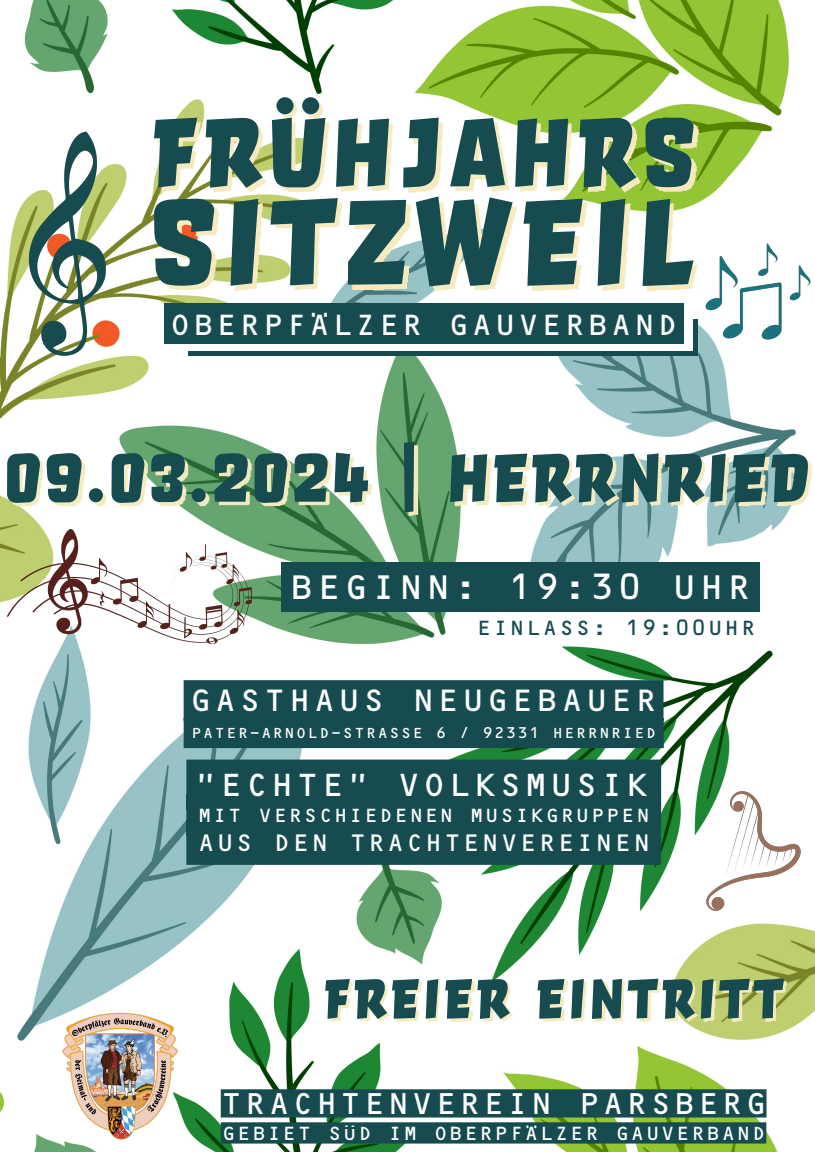
<style>
.page{position:relative;width:815px;height:1152px;background:#fff}
.page>*{position:absolute;margin:0;border:0;box-sizing:border-box;transform-origin:0 0}
.t1{font:118.4px "Orgovan Brush";letter-spacing:.055em;color:#164c4f}
.t2{font:94.8px "Orgovan Brush";letter-spacing:.055em;color:#164c4f}
.t3{font:66.4px "Orgovan Brush";letter-spacing:.03em;color:#164c4f}
.t4{font:54px "Orgovan Brush";letter-spacing:.055em;color:#164c4f}
.t5{font:34.8px "OCRB Std";letter-spacing:.065em;color:#fff}
.t6{font:32.8px "OCRB Std";letter-spacing:.055em;color:#fff}
.t7{font:31.6px "OCRB Std";letter-spacing:.065em;color:#fff}
.t8{font:30.8px "OCRB Std";letter-spacing:.055em;color:#fff}
.t9{font:30px "OCRB Std";letter-spacing:.055em;color:#fff}
.t10{font:24.4px "OCRB Std";letter-spacing:.055em;color:#fff}
.t11{font:21.2px "OCRB Std";letter-spacing:.065em;color:#164c4f}
.t12{font:19.6px "OCRB Std";letter-spacing:.055em;color:#fff}
.t13{font:14.8px "OCRB Std";letter-spacing:.065em;color:#fff}
</style>
<div class="page">
<img style="left:0;top:0;width:789px;height:1152px">
<img style="left:7px;top:536px;width:245px;height:108px">
<img style="left:127px;top:80px;width:662px;height:224px">
<div style="left:188px;top:319px;width:509px;height:36px;background:#164c4f"></div>
<div style="left:183px;top:315px;width:509px;height:36px;background:#fff"></div>
<img style="left:313px;top:957px;width:501px;height:89px">
<img style="left:0;top:427px;width:812px;height:109px">
<div style="left:164px;top:304px;width:519px;height:40px;background:#164c4f"></div>
<div style="left:183px;top:680px;width:480px;height:68px;background:#164c4f"></div>
<div style="left:281px;top:562px;width:478px;height:50px;background:#164c4f"></div>
<div style="left:472px;top:613px;width:288px;height:29px;background:#fff"></div>
<div style="left:186px;top:760px;width:445px;height:105px;background:#164c4f"></div>
<img style="left:56px;top:986px;width:127px;height:166px">
<svg style="left:220px;top:1089px;width:546px;height:55px;background:#295b58"></svg>
<img style="left:0;top:123px;width:193px;height:242px">
<img style="left:649px;top:183px;width:162px;height:217px">
<img style="left:631px;top:729px;width:183px;height:244px">
<h2 class="t2" style="left:151px;top:92px;width:547px">FRÜHJAHRS</h2>
<h1 class="t1" style="left:149px;top:167px;width:547px">SITZWEIL</h1>
<h3 class="t9" style="left:169px;top:309px;width:510px">OBERPFÄLZER GAUVERBAND</h3>
<h3 class="t3" style="left:4px;top:436px;width:806px">09.03.2024 | HERRNRIED</h3>
<h3 class="t5" style="left:289px;top:569px;width:464px">BEGINN: 19:30 UHR</h3>
<p class="t11" style="left:476px;top:616px;width:281px">EINLASS: 19:00UHR</p>
<h3 class="t7" style="left:189px;top:683px;width:469px">GASTHAUS NEUGEBAUER</h3>
<p class="t13" style="left:191px;top:725px;width:466px">PATER-ARNOLD-STRASSE 6 / 92331 HERRNRIED</p>
<h3 class="t6" style="left:194px;top:767px;width:456px">"ECHTE" VOLKSMUSIK</h3>
<p class="t12" style="left:198px;top:804px;width:453px">MIT VERSCHIEDENEN MUSIKGRUPPEN</p>
<p class="t10" style="left:197px;top:830px;width:454px">AUS DEN TRACHTENVEREINEN</p>
<h3 class="t4" style="left:323px;top:965px;width:462px">FREIER EINTRITT</h3>
<h3 class="t8" style="left:220px;top:1087px;width:548px">TRACHTENVEREIN PARSBERG</h3>
<p class="t12" style="left:221px;top:1123px;width:545px">GEBIET SÜD IM OBERPFÄLZER GAUVERBAND</p>
</div>
